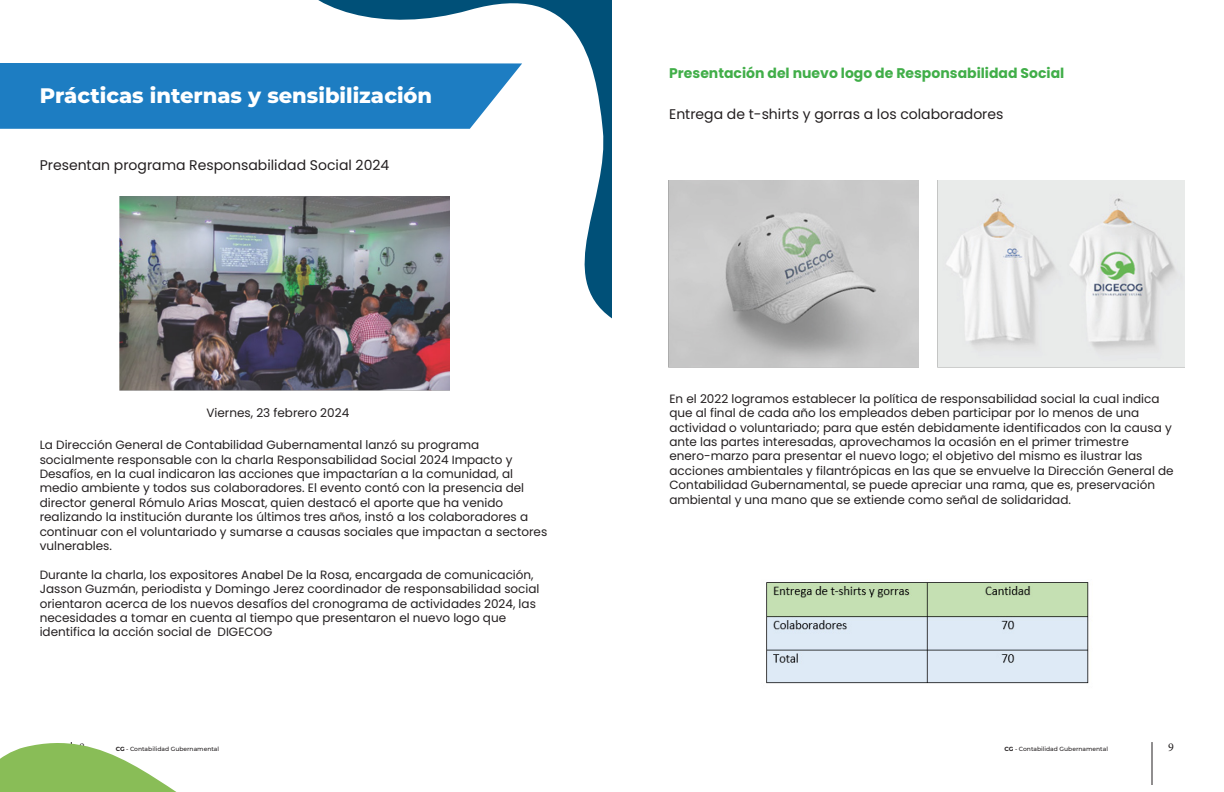
<style>
.page{position:relative;width:1224px;height:792px;background:#fff}
.page>*{position:absolute;margin:0;border:0;box-sizing:border-box;transform-origin:0 0}
.t1{font:800 21px "Montserrat";color:#fff}
.t2{font:14px "Poppins";color:#231f20}
.t3{font:700 14px "Poppins";color:#41ae49}
.t4{font:12px/14.4px "Poppins";color:#231f20}
.t5{font:12px "Minion Pro";color:#231f20}
.t6{font:500 6px "Montserrat";color:#231f20}
.s1{font-weight:700}
</style>
<div class="page">
<svg style="left:0;top:742px;width:177px;height:50px"></svg>
<hr style="left:1152px;top:742px;width:1px;height:43px;background:#231f20">
<svg style="left:318px;top:0;width:294px;height:318px"></svg>
<svg style="left:0;top:63px;width:522px;height:66px;background:#2984c5"></svg>
<img style="left:120px;top:196px;width:329px;height:194px">
<img style="left:669px;top:181px;width:249px;height:186px">
<img style="left:938px;top:181px;width:247px;height:186px">
<img style="left:766px;top:582px;width:323px;height:102px">
<h1 class="t1" style="left:40px;top:80px;width:394px">Prácticas internas y sensibilización</h1>
<p class="t2" style="left:40px;top:157px;width:351px">Presentan programa Responsabilidad Social 2024</p>
<p class="t4" style="left:206px;top:405px;width:144px">Viernes, 23 febrero 2024</p>
<p class="t4" style="left:40px;top:438px;width:509px">La Dirección General de Contabilidad Gubernamental lanzó su programa socialmente responsable con la charla Responsabilidad Social 2024 Impacto y Desafíos, en la cual indicaron las acciones que impactarían a la comunidad, al medio ambiente y todos sus colaboradores. El evento contó con la presencia del director general Rómulo Arias Moscat, quien destacó el aporte que ha venido realizando la institución durante los últimos tres años, instó a los colaboradores a continuar con el voluntariado y sumarse a causas sociales que impactan a sectores vulnerables.</p>
<p class="t4" style="left:40px;top:567px;width:501px">Durante la charla, los expositores Anabel De la Rosa, encargada de comunicación, Jasson Guzmán, periodista y Domingo Jerez coordinador de responsabilidad social orientaron acerca de los nuevos desafíos del cronograma de actividades 2024, las necesidades a tomar en cuenta al tiempo que presentaron el nuevo logo que identifica la acción social de DIGECOG</p>
<p class="t3" style="left:669px;top:65px;width:397px">Presentación del nuevo logo de Responsabilidad Social</p>
<p class="t2" style="left:669px;top:106px;width:336px">Entrega de t-shirts y gorras a los colaboradores</p>
<p class="t4" style="left:669px;top:392px;width:506px">En el 2022 logramos establecer la política de responsabilidad social la cual indica que al final de cada año los empleados deben participar por lo menos de una actividad o voluntariado; para que estén debidamente identificados con la causa y ante las partes interesadas, aprovechamos la ocasión en el primer trimestre enero-marzo para presentar el nuevo logo; el objetivo del mismo es ilustrar las acciones ambientales y filantrópicas en las que se envuelve la Dirección General de Contabilidad Gubernamental, se puede apreciar una rama, que es, preservación ambiental y una mano que se extiende como señal de solidaridad.</p>
<p class="t5" style="left:79px;top:739px;width:7px">8</p>
<p class="t6" style="left:116px;top:745px;width:105px"><span class="s1">CG</span> - Contabilidad Gubernamental</p>
<p class="t6" style="left:1005px;top:745px;width:105px"><span class="s1">CG</span> - Contabilidad Gubernamental</p>
<p class="t5" style="left:1168px;top:739px;width:7px">9</p>
</div>
